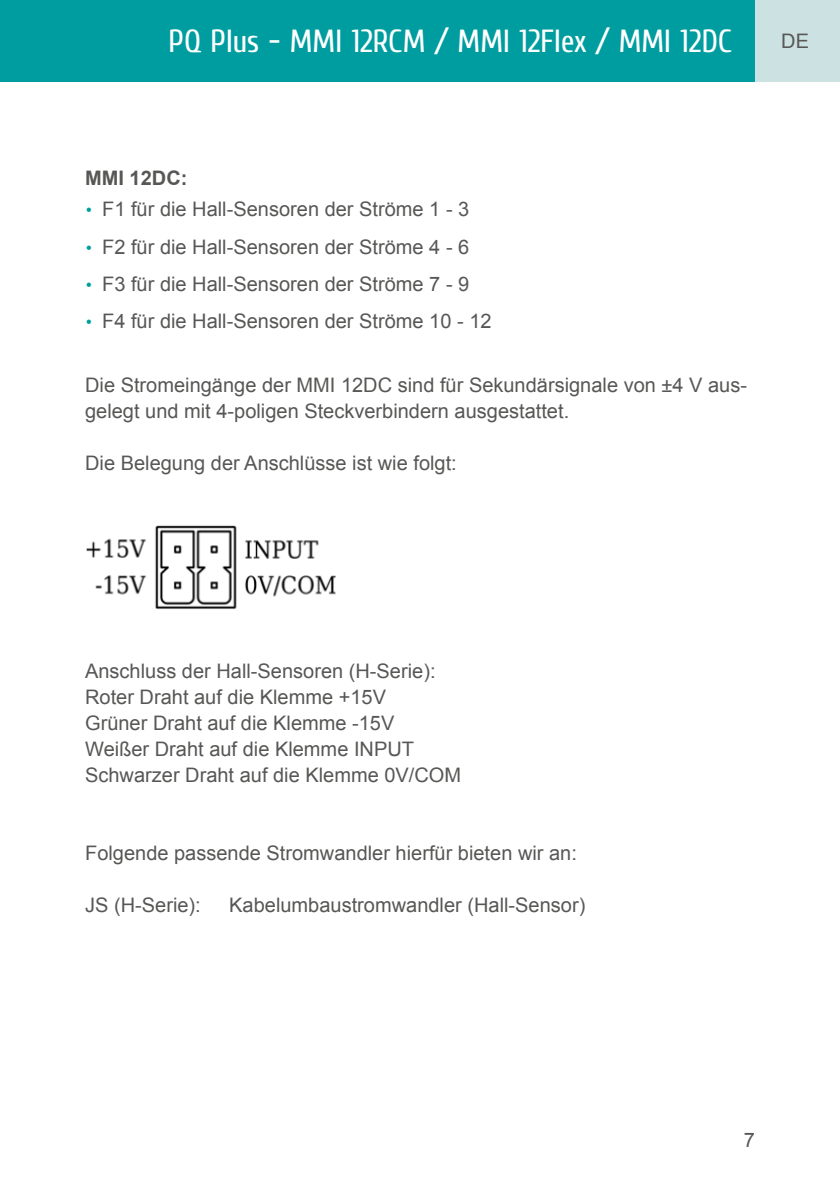
<style>
.page{position:relative;width:840px;height:1191px;background:#fff}
.page>*{position:absolute;margin:0;border:0;box-sizing:border-box;transform-origin:0 0}
.t1{font:32px "Cuprum";color:#fff}
.t2{font:20px/26px "Arial";color:#575756}
.t3{font:700 20px "Arial";color:#575756}
.s1{font-family:"Rubik";color:#009da0}
</style>
<div class="page">
<div style="left:0;top:0;width:839px;height:81px;background:#009da0"></div>
<div style="left:754px;top:0;width:85px;height:81px;background:#cce1e2"></div>
<img style="left:86px;top:525px;width:250px;height:84px">
<h1 class="t1" style="left:168px;top:22px;width:564px">PQ Plus - MMI 12RCM / MMI 12Flex / MMI 12DC</h1>
<p class="t2" style="left:780px;top:28px;width:29px">DE</p>
<p class="t3" style="left:85px;top:164px;width:104px">MMI 12DC:</p>
<p class="t2" style="left:85px;top:196px;width:385px"><span class="s1">•</span> F1 für die Hall-Sensoren der Ströme 1 - 3</p>
<p class="t2" style="left:85px;top:234px;width:385px"><span class="s1">•</span> F2 für die Hall-Sensoren der Ströme 4 - 6</p>
<p class="t2" style="left:85px;top:271px;width:385px"><span class="s1">•</span> F3 für die Hall-Sensoren der Ströme 7 - 9</p>
<p class="t2" style="left:85px;top:309px;width:408px"><span class="s1">•</span> F4 für die Hall-Sensoren der Ströme 10 - 12</p>
<p class="t2" style="left:85px;top:372px;width:663px">Die Stromeingänge der MMI 12DC sind für Sekundärsignale von ±4 V aus&shy;gelegt und mit 4-poligen Steckverbindern ausgestattet.</p>
<p class="t2" style="left:85px;top:450px;width:373px">Die Belegung der Anschlüsse ist wie folgt:</p>
<p class="t2" style="left:85px;top:658px;width:377px">Anschluss der Hall-Sensoren (H-Serie):<br>Roter Draht auf die Klemme +15V<br>Grüner Draht auf die Klemme -15V Weißer Draht auf die Klemme INPUT Schwarzer Draht auf die Klemme 0V/COM</p>
<p class="t2" style="left:85px;top:840px;width:493px">Folgende passende Stromwandler hierfür bieten wir an:</p>
<p class="t2" style="left:85px;top:892px;width:117px">JS (H-Serie):</p>
<p class="t2" style="left:229px;top:892px;width:357px">Kabelumbaustromwandler (Hall-Sensor)</p>
<p class="t2" style="left:743px;top:1127px;width:13px">7</p>
</div>
